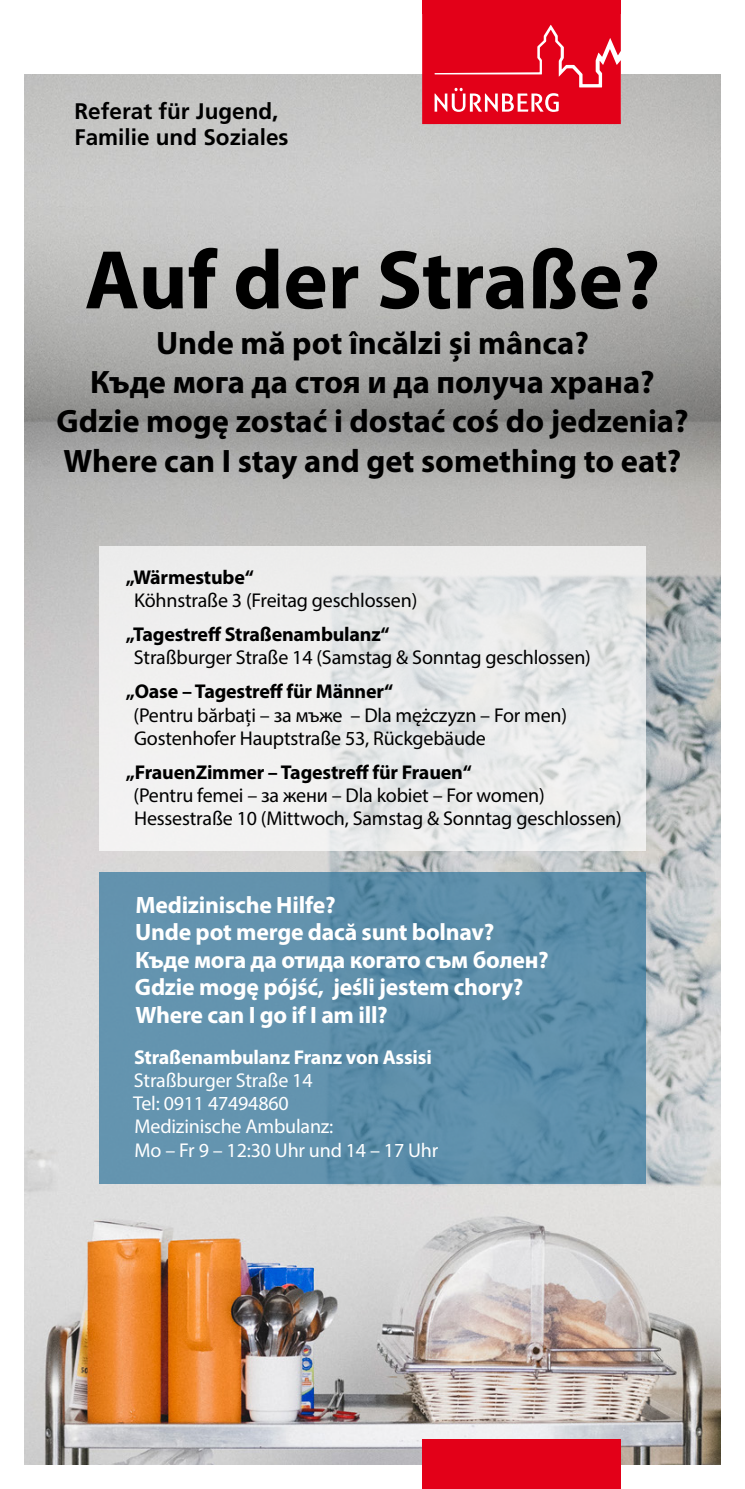
<style>
.page{position:relative;width:745px;height:1489px;background:#fff}
.page>*{position:absolute;margin:0;border:0;box-sizing:border-box;transform-origin:0 0}
.t1{font:700 84px "Myriad Pro";color:#000}
.t2{font:700 32.5px "Myriad Pro";color:#000}
.t3{font:700 23.75px/27.5px "Myriad Pro";letter-spacing:-.01em;color:#fff}
.StN__Referat_9_10_5_pt{font:700 22.5px/26.2px "Frutiger LT Pro";color:#000}
.t4{font:20px/23.2px "Myriad Pro";letter-spacing:-.01em;color:#000}
.t5{font:20px/23.2px "Myriad Pro";letter-spacing:-.01em;color:#fff}
.s1{font-weight:700}
</style>
<div class="page">
<img style="left:25px;top:74px;width:694px;height:1389px">
<svg style="left:99px;top:546px;width:546px;height:304px;fill:#ededed"></svg>
<div style="left:99px;top:872px;width:546px;height:311px;background:linear-gradient(to right,#6494af,#5a8ca8)"></div>
<div style="left:422px;top:1439px;width:198px;height:49px;background:#e30018"></div>
<svg style="left:422px;top:14px;width:198px;height:110px;background:#e5162c"></svg>
<div style="left:422px;top:0;width:198px;height:14px;background:#e30018"></div>
<p class="StN__Referat_9_10_5_pt" style="left:74px;top:98px;width:215px">Referat für Jugend,<br>Familie und Soziales</p>
<p class="t1" style="left:85px;top:225px;width:576px">Auf der Straße?</p>
<p class="t2" style="left:156px;top:322px;width:434px">Unde mă pot încălzi și mânca?</p>
<p class="t2" style="left:90px;top:361px;width:565px">Къде мога да стоя и да получа храна?</p>
<p class="t2" style="left:56px;top:400px;width:633px">Gdzie mogę zostać i dostać coś do jedzenia?</p>
<p class="t2" style="left:63px;top:439px;width:619px">Where can I stay and get something to eat?</p>
<p class="t4" style="left:134px;top:565px;width:284px;text-indent:-8px"><span class="s1">„Wärmestube“<br></span>Köhnstraße 3 (Freitag geschlossen)</p>
<p class="t4" style="left:134px;top:622px;width:458px;text-indent:-8px"><span class="s1">„Tagestreff Straßenambulanz“<br></span>Straßburger Straße 14 (Samstag &amp; Sonntag geschlossen)</p>
<p class="t4" style="left:133px;top:679px;width:435px;text-indent:-8px"><span class="s1">„Oase – Tagestreff für Männer“<br></span>(Pentru bărbați – за мъже – Dla mężczyzn – For men)<br>Gostenhofer Hauptstraße 53, Rückgebäude</p>
<p class="t4" style="left:133px;top:760px;width:489px;text-indent:-8px"><span class="s1">„FrauenZimmer – Tagestreff für Frauen“<br></span>(Pentru femei – за жени – Dla kobiet – For women)<br>Hessestraße 10 (Mittwoch, Samstag &amp; Sonntag geschlossen)</p>
<p class="t3" style="left:135px;top:890px;width:415px">Medizinische Hilfe?<br>Unde pot merge dacă sunt bolnav?<br>Къде мога да отида когато съм болен?<br>Gdzie mogę pójść, jeśli jestem chory?<br>Where can I go if I am ill?</p>
<p class="t5" style="left:133px;top:1044px;width:306px"><span class="s1">Straßenambulanz Franz von Assisi<br></span>Straßburger Straße 14<br>Tel: 0911 47494860<br>Medizinische Ambulanz:<br>Mo – Fr 9 – 12:30 Uhr und 14 – 17 Uhr</p>
</div>
